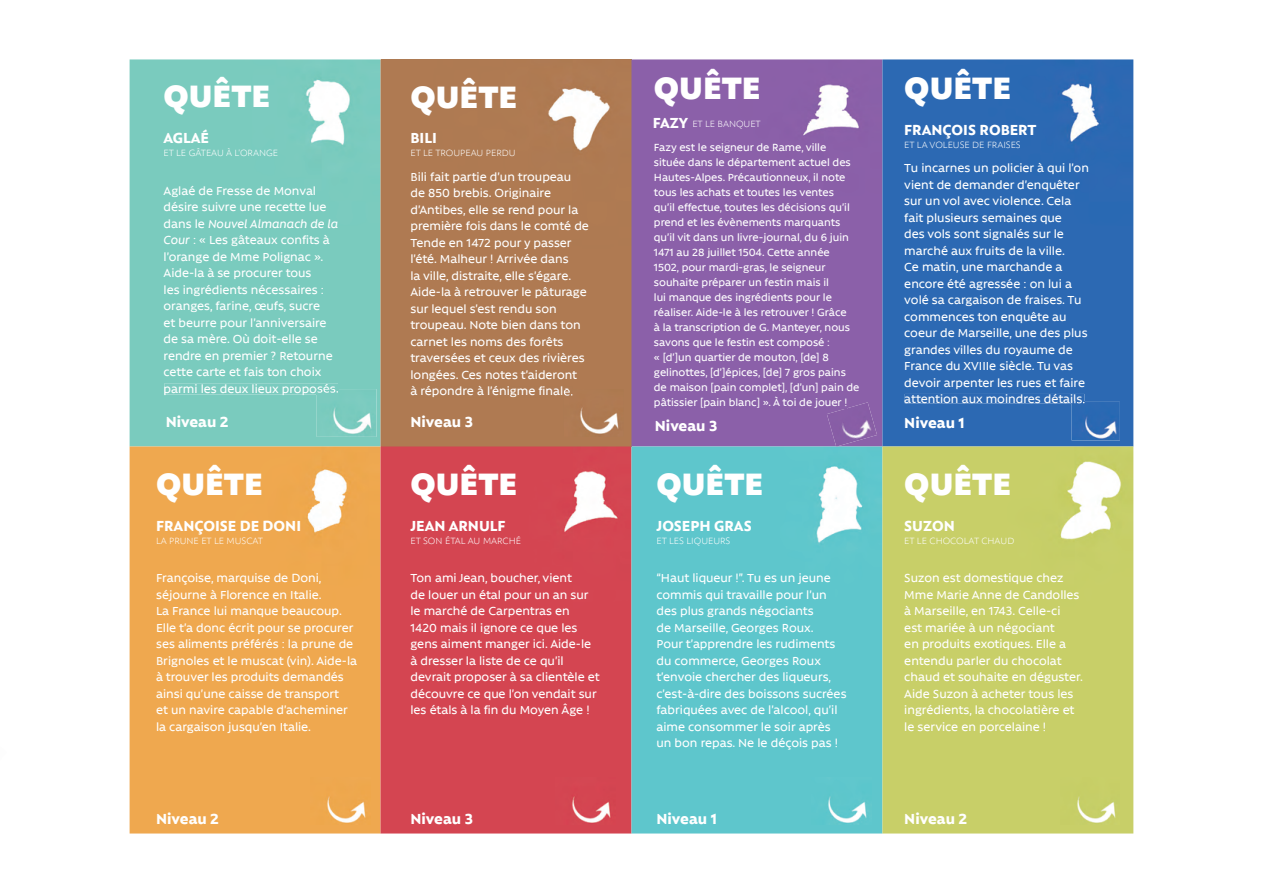
<style>
.page{position:relative;width:1263px;height:893px;background:#fff}
.page>*{position:absolute;margin:0;border:0;box-sizing:border-box;transform-origin:0 0}
.t1{font:900 36px "Rawson";color:#fff}
.t2{font:800 16.5px "Rawson";color:#fff}
.t3{font:500 13.5px/16.5px "Rawson";color:#fff}
.t4{font:500 12px/15px "Rawson";color:#fff}
.t5{font:300 10.5px "Rawson";color:#fff}
.s1{font-style:italic}
.s2{font-weight:800;font-size:16.5px}
</style>
<div class="page">
<img style="left:130px;top:59px;width:1003px;height:774px">
<img style="left:165px;top:383px;width:173px;height:12px">
<div style="left:380px;top:59px;width:251px;height:387px;background:#ac7b52"></div>
<div style="left:655px;top:397px;width:191px;height:11px;background:#8a60a9"></div>
<div style="left:905px;top:394px;width:179px;height:9px;background:#2d69b3"></div>
<img style="left:317px;top:389px;width:59px;height:48px">
<img style="left:317px;top:389px;width:21px;height:6px">
<img style="left:572px;top:394px;width:47px;height:40px">
<svg style="left:564px;top:389px;width:8px;height:7px"></svg>
<img style="left:827px;top:402px;width:50px;height:44px">
<img style="left:1071px;top:402px;width:49px;height:38px">
<svg style="left:1071px;top:402px;width:13px;height:1px"></svg>
<img style="left:310px;top:777px;width:60px;height:48px">
<img style="left:555px;top:777px;width:60px;height:48px">
<img style="left:812px;top:777px;width:60px;height:48px">
<img style="left:1060px;top:777px;width:60px;height:48px">
<h1 class="t1" style="left:164px;top:75px;width:108px">QUÊTE</h1>
<p class="t2" style="left:164px;top:128px;width:47px">AGLAÉ</p>
<p class="t5" style="left:164px;top:147px;width:116px">ET LE GÂTEAU À L’ORANGE</p>
<p class="t3" style="left:164px;top:182px;width:177px">Aglaé de Fresse de Monval désire suivre une recette lue dans le <span class="s1">Nouvel Almanach de la<br>Cour</span> : « Les gâteaux confits à l’orange de Mme Polignac ».<br>Aide-la à se procurer tous<br>les ingrédients nécessaires : oranges, farine, œufs, sucre<br>et beurre pour l’anniversaire de sa mère. Où doit-elle se rendre en premier ? Retourne cette carte et fais ton choix parmi les deux lieux proposés.</p>
<h1 class="t1" style="left:654px;top:67px;width:108px">QUÊTE</h1>
<p class="t5" style="left:653px;top:118px;width:110px"><span class="s2">FAZY</span> ET LE BANQUET</p>
<h1 class="t1" style="left:410px;top:75px;width:108px">QUÊTE</h1>
<p class="t2" style="left:410px;top:128px;width:28px">BILI</p>
<p class="t5" style="left:410px;top:147px;width:107px">ET LE TROUPEAU PERDU</p>
<p class="t4" style="left:654px;top:140px;width:207px">Fazy est le seigneur de Rame, ville située dans le département actuel des Hautes-Alpes. Précautionneux, il note tous les achats et toutes les ventes<br>qu’il effectue, toutes les décisions qu’il prend et les évènements marquants qu’il vit dans un livre-journal, du 6 juin 1471 au 28 juillet 1504. Cette année<br>1502, pour mardi-gras, le seigneur souhaite préparer un festin mais il<br>lui manque des ingrédients pour le réaliser. Aide-le à les retrouver ! Grâce<br>à la transcription de G. Manteyer, nous savons que le festin est composé :<br>« [d’]un quartier de mouton, [de] 8 gelinottes, [d’]épices, [de] 7 gros pains de maison [pain complet], [d’un] pain de pâtissier [pain blanc] ». À toi de jouer !</p>
<p class="t3" style="left:410px;top:168px;width:180px">Bili fait partie d’un troupeau de 850 brebis. Originaire d’Antibes, elle se rend pour la première fois dans le comté de<br>Tende en 1472 pour y passer l’été. Malheur ! Arrivée dans<br>la ville, distraite, elle s’égare.<br>Aide-la à retrouver le pâturage sur lequel s’est rendu son troupeau. Note bien dans ton carnet les noms des forêts traversées et ceux des rivières longées. Ces notes t’aideront<br>à répondre à l’énigme finale.</p>
<h1 class="t1" style="left:904px;top:67px;width:108px">QUÊTE</h1>
<p class="t2" style="left:904px;top:120px;width:134px">FRANÇOIS ROBERT</p>
<p class="t5" style="left:904px;top:139px;width:118px">ET LA VOLEUSE DE FRAISES</p>
<p class="t3" style="left:904px;top:160px;width:186px">Tu incarnes un policier à qui l’on vient de demander d’enquêter sur un vol avec violence. Cela fait plusieurs semaines que<br>des vols sont signalés sur le marché aux fruits de la ville.<br>Ce matin, une marchande a encore été agressée : on lui a volé sa cargaison de fraises. Tu commences ton enquête au coeur de Marseille, une des plus grandes villes du royaume de<br>France du XVIIIe siècle. Tu vas devoir arpenter les rues et faire attention aux moindres détails.</p>
<p class="t2" style="left:166px;top:412px;width:64px">Niveau 2</p>
<p class="t2" style="left:410px;top:412px;width:64px">Niveau 3</p>
<p class="t2" style="left:655px;top:416px;width:64px">Niveau 3</p>
<p class="t2" style="left:904px;top:413px;width:62px">Niveau 1</p>
<h1 class="t1" style="left:156px;top:462px;width:108px">QUÊTE</h1>
<p class="t2" style="left:156px;top:516px;width:147px">FRANÇOISE DE DONI</p>
<p class="t5" style="left:156px;top:535px;width:109px">LA PRUNE ET LE MUSCAT</p>
<p class="t3" style="left:156px;top:570px;width:203px">Françoise, marquise de Doni, séjourne à Florence en Italie.<br>La France lui manque beaucoup.<br>Elle t’a donc écrit pour se procurer ses aliments préférés : la prune de<br>Brignoles et le muscat (vin). Aide-la à trouver les produits demandés ainsi qu’une caisse de transport<br>et un navire capable d’acheminer la cargaison jusqu’en Italie.</p>
<h1 class="t1" style="left:410px;top:462px;width:108px">QUÊTE</h1>
<p class="t2" style="left:410px;top:516px;width:97px">JEAN ARNULF</p>
<p class="t5" style="left:410px;top:535px;width:112px">ET SON ÉTAL AU MARCHÉ</p>
<p class="t3" style="left:410px;top:570px;width:191px">Ton ami Jean, boucher, vient<br>de louer un étal pour un an sur le marché de Carpentras en<br>1420 mais il ignore ce que les gens aiment manger ici. Aide-le à dresser la liste de ce qu’il devrait proposer à sa clientèle et découvre ce que l’on vendait sur les étals à la fin du Moyen Âge !</p>
<h1 class="t1" style="left:656px;top:462px;width:108px">QUÊTE</h1>
<p class="t2" style="left:656px;top:516px;width:97px">JOSEPH GRAS</p>
<p class="t5" style="left:656px;top:535px;width:75px">ET LES LIQUEURS</p>
<p class="t3" style="left:656px;top:570px;width:192px">“Haut liqueur !”. Tu es un jeune commis qui travaille pour l’un des plus grands négociants<br>de Marseille, Georges Roux.<br>Pour t’apprendre les rudiments du commerce, Georges Roux t’envoie chercher des liqueurs, c’est-à-dire des boissons sucrées fabriquées avec de l’alcool, qu’il aime consommer le soir après un bon repas. Ne le déçois pas !</p>
<h1 class="t1" style="left:904px;top:462px;width:108px">QUÊTE</h1>
<p class="t2" style="left:904px;top:516px;width:52px">SUZON</p>
<p class="t5" style="left:904px;top:535px;width:112px">ET LE CHOCOLAT CHAUD</p>
<p class="t3" style="left:904px;top:570px;width:180px">Suzon est domestique chez<br>Mme Marie Anne de Candolles à Marseille, en 1743. Celle-ci<br>est mariée à un négociant<br>en produits exotiques. Elle a entendu parler du chocolat chaud et souhaite en déguster.<br>Aide Suzon à acheter tous les ingrédients, la chocolatière et le service en porcelaine !</p>
<p class="t2" style="left:156px;top:809px;width:64px">Niveau 2</p>
<p class="t2" style="left:410px;top:809px;width:64px">Niveau 3</p>
<p class="t2" style="left:656px;top:809px;width:62px">Niveau 1</p>
<p class="t2" style="left:904px;top:809px;width:64px">Niveau 2</p>
</div>
